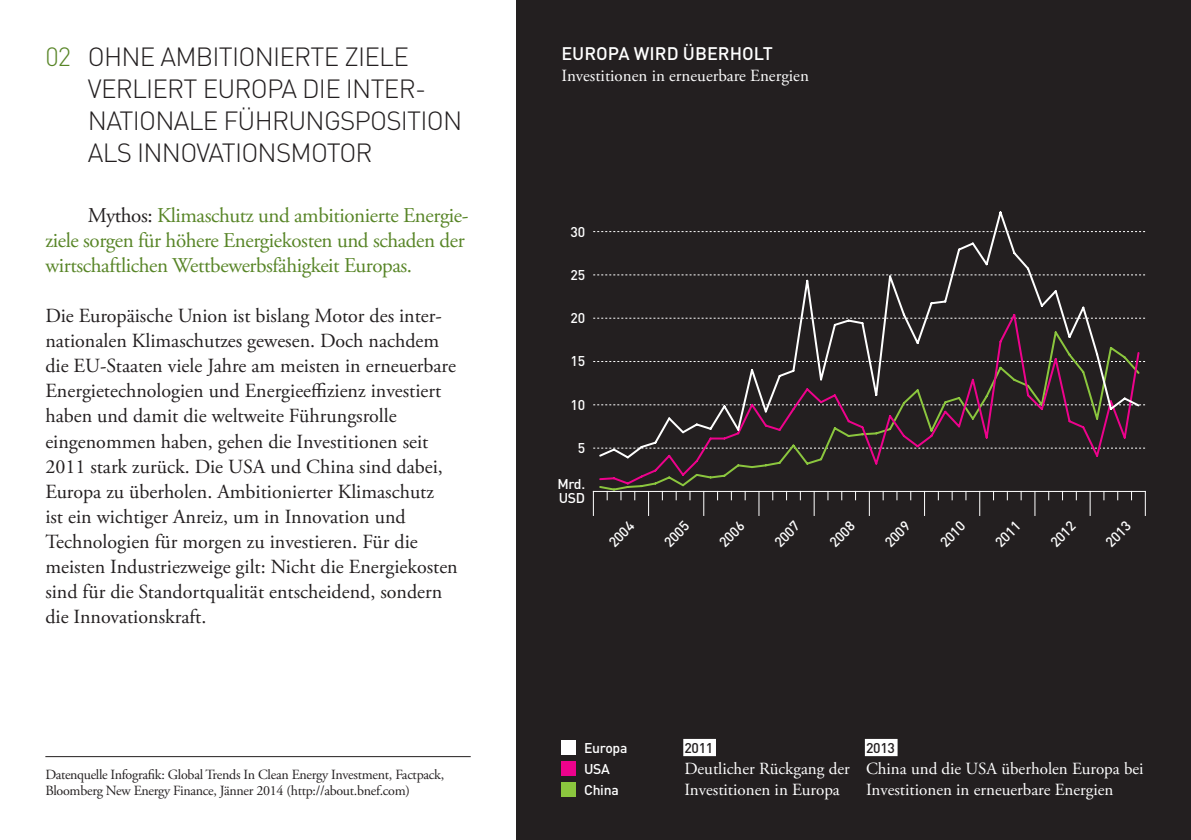
<style>
.page{position:relative;width:1191px;height:840px;background:#fff}
.page>*{position:absolute;margin:0;border:0;box-sizing:border-box;transform-origin:0 0}
.t1{font:300 26px/32px "DIN";letter-spacing:-.03em;color:#231f20}
.t2{font:21px/25px "Adobe Garamond Pro";letter-spacing:-.02em;color:#588527}
.t3{font:20px/25px "Adobe Garamond Pro";color:#231f20}
.t4{font:500 18px "DIN";color:#fff}
.t5{font:17px/21px "Adobe Garamond Pro";color:#fff}
.t6{font:14px/16px "Adobe Garamond Pro";letter-spacing:-.02em;color:#231f20}
.t7{font:500 14px/21px "DIN";letter-spacing:-.02em;color:#fff;text-align:center}
.t8{font:500 14px "DIN";letter-spacing:-.02em;color:#231f20}
.s1{color:#588527}
.s2{color:#231f20}
</style>
<div class="page">
<div style="left:516px;top:0;width:675px;height:839px;background:#231f20"></div>
<hr style="left:45px;top:755px;width:426px;height:1px;background:#231f20">
<div style="left:561px;top:740px;width:14px;height:14px;background:#fff"></div>
<div style="left:561px;top:760px;width:14px;height:15px;background:#ed028c"></div>
<div style="left:561px;top:781px;width:14px;height:15px;background:#8bc63e"></div>
<svg style="left:599px;top:460px;width:280px;height:26px"></svg>
<hr style="left:593px;top:490px;width:552px;height:1px;background:#fff">
<svg style="left:593px;top:490px;width:1px;height:25px"></svg>
<svg style="left:648px;top:490px;width:1px;height:25px"></svg>
<svg style="left:703px;top:490px;width:1px;height:25px"></svg>
<svg style="left:758px;top:490px;width:1px;height:25px"></svg>
<svg style="left:813px;top:490px;width:1px;height:25px"></svg>
<svg style="left:869px;top:490px;width:1px;height:25px"></svg>
<svg style="left:924px;top:490px;width:1px;height:25px"></svg>
<svg style="left:979px;top:490px;width:1px;height:25px"></svg>
<svg style="left:1034px;top:490px;width:1px;height:25px"></svg>
<svg style="left:1089px;top:490px;width:1px;height:25px"></svg>
<svg style="left:1144px;top:490px;width:1px;height:25px"></svg>
<svg style="left:597px;top:211px;width:544px;height:249px"></svg>
<div style="left:865px;top:738px;width:32px;height:17px;background:#fff"></div>
<div style="left:683px;top:738px;width:33px;height:17px;background:#fff"></div>
<h1 class="t1" style="left:45px;top:41px;width:248px"><span class="s1">02</span> OHNE AMBITIONIERTEZ</h1>
<h1 class="t1" style="left:358px;top:41px;width:43px">IELE</h1>
<h1 class="t1" style="left:88px;top:73px;width:76px">VERLIERT</h1>
<h1 class="t1" style="left:88px;top:73px;width:376px;text-indent:115px">EUROPA DIE INTER--<br>NATIO NALEFÜHRUNGS-POSITIO N<br>ALSI NNOVATIO NS-MOTOR</h1>
<p class="t2" style="left:45px;top:204px;width:423px;text-indent:43px"><span class="s2">Mythos:</span> Klimaschutz und ambitionierte Energie&shy;ziele sorgen für höhere Energiekosten und schaden der wirtschaftlichen Wettbewerbsfähigkeit Europas.</p>
<p class="t3" style="left:45px;top:304px;width:414px">Die Europäische Union ist bislang Motor des inter&shy;nationalen Klimaschutzes gewesen. Doch nachdem die EU-Staaten viele Jahre am meisten in erneuerbare Energietechnologien und Energieeffizienz investiert haben und damit die weltweite Führungsrolle eingenommen haben, gehen die Investitionen seit 2011 stark zurück. Die USA und China sind dabei, Europa zu überholen. Ambitionierter Klimaschutz<br>ist ein wichtiger Anreiz, um in Innovation und Technologien für morgen zu investieren. Für die meisten Industriezweige gilt: Nicht die Energiekosten sind für die Standortqualität entscheidend, sondern die Innovationskraft.</p>
<p class="t6" style="left:45px;top:766px;width:400px">Datenquelle Infografik: Global Trends In Clean Energy Investment, Factpack,<br>Bloomberg New Energy Finance, Jänner 2014 (http://about.bnef.com)</p>
<p class="t4" style="left:561px;top:42px;width:213px">EUROPA WI RD ÜBERHOLT</p>
<p class="t5" style="left:561px;top:66px;width:249px">Investitionen in erneuerbare Energien</p>
<p class="t7" style="left:570px;top:220px;width:16px">30</p>
<p class="t7" style="left:570px;top:264px;width:16px">25</p>
<p class="t7" style="left:570px;top:307px;width:16px">20</p>
<p class="t7" style="left:570px;top:350px;width:16px">15</p>
<p class="t7" style="left:570px;top:393px;width:16px">10</p>
<p class="t7" style="left:578px;top:436px;width:9px">5</p>
<p class="t7" style="left:557px;top:476px;width:29px;line-height:14px;text-align:left">MRD.<br>USD</p>
<p class="t7" style="left:603px;top:536px;width:31px;rotate:-45deg">2004</p>
<p class="t7" style="left:658px;top:536px;width:31px;rotate:-45deg">2005</p>
<p class="t7" style="left:714px;top:536px;width:31px;rotate:-45deg">2006</p>
<p class="t7" style="left:769px;top:536px;width:31px;rotate:-45deg">2007</p>
<p class="t7" style="left:824px;top:536px;width:31px;rotate:-45deg">2008</p>
<p class="t7" style="left:879px;top:536px;width:31px;rotate:-45deg">2009</p>
<p class="t7" style="left:934px;top:536px;width:31px;rotate:-45deg">2010</p>
<p class="t7" style="left:990px;top:536px;width:31px;rotate:-45deg">2011</p>
<p class="t7" style="left:1045px;top:536px;width:31px;rotate:-45deg">2012</p>
<p class="t7" style="left:1100px;top:536px;width:31px;rotate:-45deg">2013</p>
<p class="t7" style="left:584px;top:736px;width:45px">EUROPA</p>
<p class="t7" style="left:561px;top:757px;width:15px">US</p>
<p class="t7" style="left:584px;top:757px;width:36px">A<br>CHINA</p>
<p class="t8" style="left:684px;top:738px;width:31px">2011</p>
<p class="t5" style="left:684px;top:757px;width:167px">Deutlicher Rückgang der<br>Investitionen in Europa</p>
<p class="t8" style="left:866px;top:738px;width:31px">2013</p>
<p class="t5" style="left:866px;top:757px;width:279px">China und die USA überholen Europa bei<br>Investitionen in erneuerbare Energien</p>
</div>
